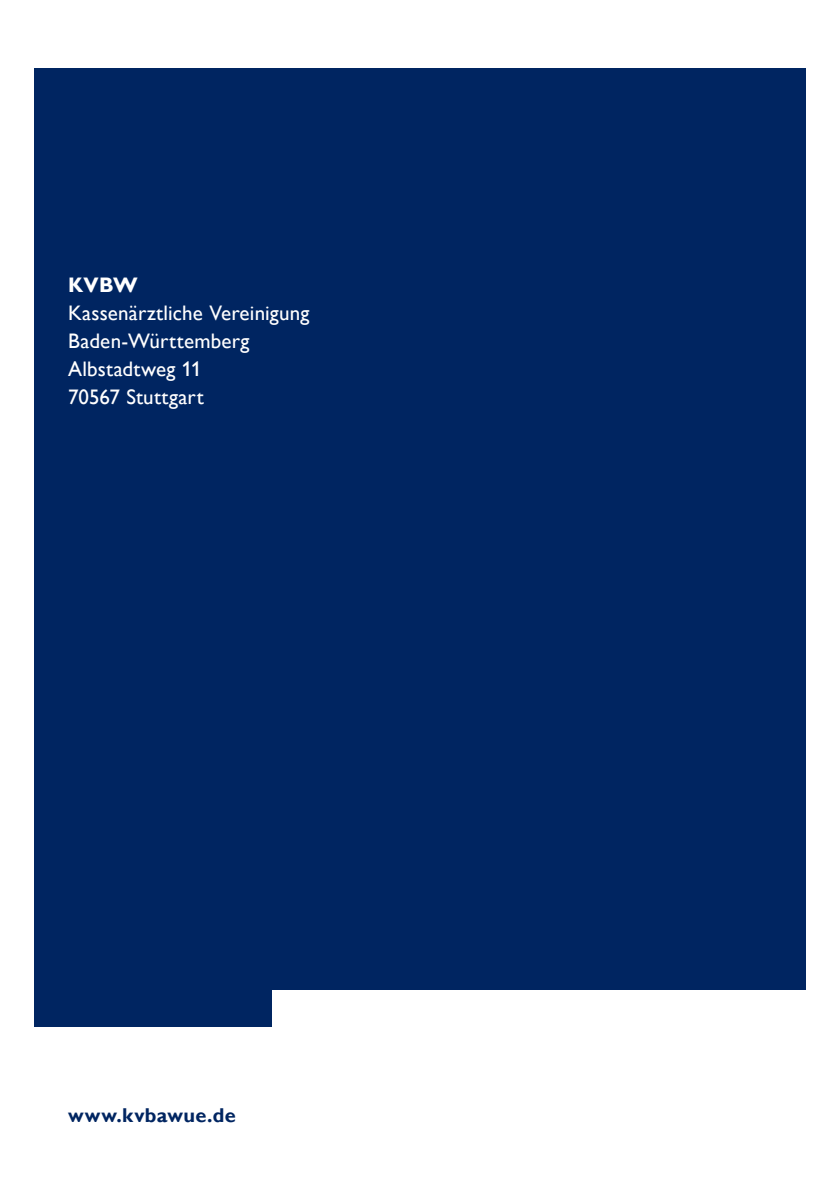
<style>
.page{position:relative;width:840px;height:1191px;background:#fff}
.page>*{position:absolute;margin:0;border:0;box-sizing:border-box;transform-origin:0 0}
.t1{font:21px/28px "Gill Alt One";letter-spacing:.01em;color:#fff}
.t2{font:700 21px "Gill Alt One";color:#fff}
.t3{font:700 20px "Gill Alt One";letter-spacing:.02em;color:#002561}
</style>
<div class="page">
<div style="left:34px;top:68px;width:771px;height:958px;background:#002561"></div>
<div style="left:272px;top:990px;width:567px;height:72px;background:#fff"></div>
<p class="t2" style="left:68px;top:273px;width:71px">KVBW</p>
<p class="t1" style="left:68px;top:299px;width:242px">Kassenärztliche Vereinigung<br>Baden-Württemberg<br>Albstadtweg 11<br>70567 Stuttgart</p>
<p class="t3" style="left:68px;top:1103px;width:169px">www.kvbawue.de</p>
</div>
